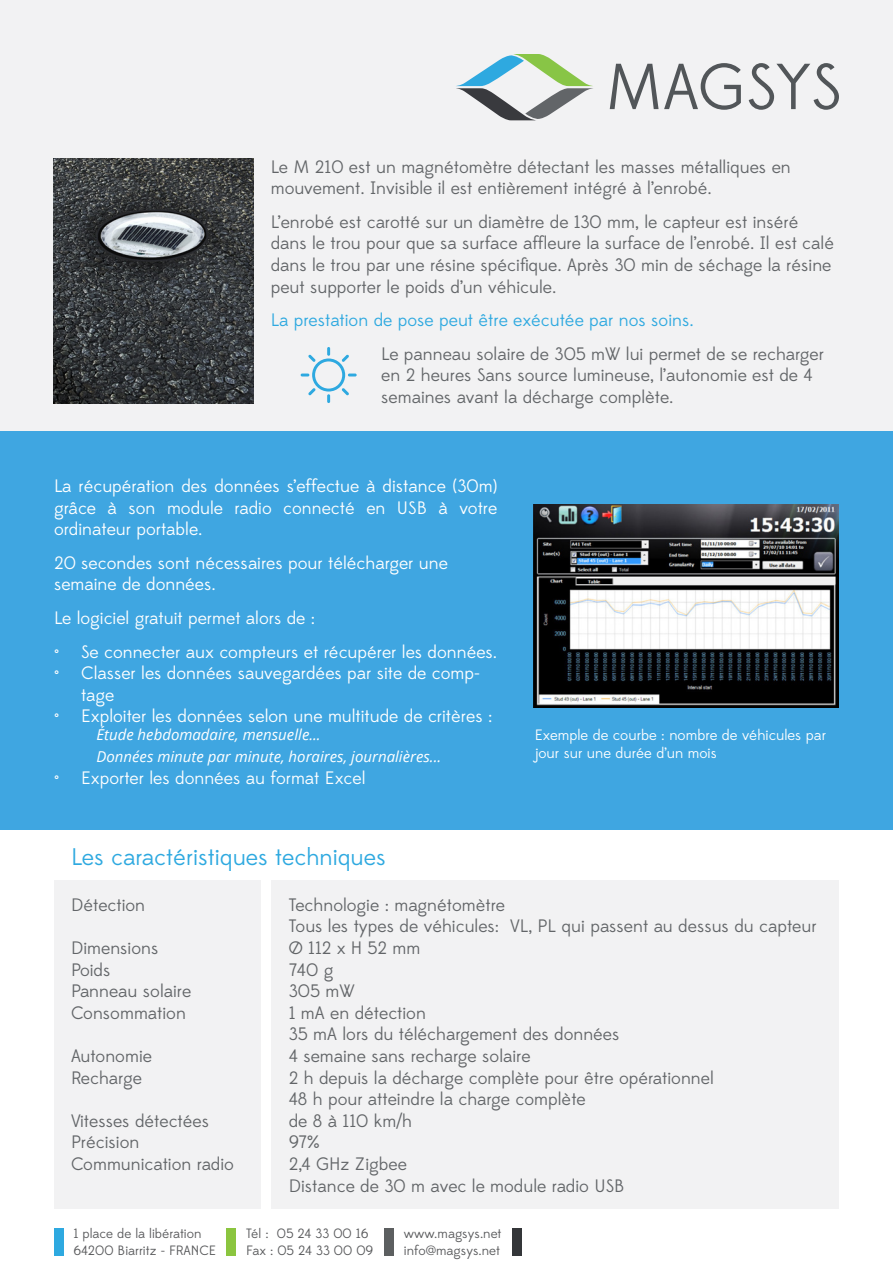
<style>
.page{position:relative;width:893px;height:1263px;background:#fff}
.page>*{position:absolute;margin:0;border:0;box-sizing:border-box;transform-origin:0 0}
.t1{font:24px "Edmondsans";color:#2ea9e0}
.t2{font:18px/21.6px "Edmondsans";color:#626568}
.t3{font:18px/21.6px "Edmondsans";color:#fff}
.t4{font:18px "Edmondsans";color:#2ea9e0}
.t5{font:italic 15px "Open Sans";color:#fff}
.t6{font:15px/18px "Edmondsans";color:#fff}
.t7{font:13.5px "Edmondsans";color:#58595b}
</style>
<div class="page">
<div style="left:0;top:0;width:893px;height:432px;background:#f2f2f3"></div>
<div style="left:0;top:432px;width:893px;height:398px;background:#3fa6e1"></div>
<div style="left:272px;top:880px;width:567px;height:328px;background:#f2f2f3"></div>
<div style="left:54px;top:880px;width:206px;height:328px;background:#f2f2f3"></div>
<img style="left:54px;top:159px;width:199px;height:244px">
<img style="left:534px;top:504px;width:305px;height:204px">
<svg style="left:456px;top:54px;width:137px;height:66px"></svg>
<svg style="left:610px;top:63px;width:131px;height:47px"></svg>
<svg style="left:749px;top:63px;width:90px;height:47px"></svg>
<svg style="left:301px;top:347px;width:56px;height:56px"></svg>
<div style="left:226px;top:1228px;width:10px;height:28px;background:#8bc53f"></div>
<div style="left:54px;top:1228px;width:10px;height:28px;background:#2ea9e0"></div>
<div style="left:384px;top:1228px;width:9px;height:28px;background:#5c5f60"></div>
<div style="left:512px;top:1228px;width:10px;height:28px;background:#343639"></div>
<p class="t2" style="left:271px;top:156px;width:522px">Le M 210 est un magnétomètre détectant les masses métalliques en mouvement. Invisible il est entièrement intégré à l’enrobé.</p>
<p class="t2" style="left:271px;top:212px;width:565px">L’enrobé est carotté sur un diamètre de 130 mm, le capteur est inséré dans le trou pour que sa surface affleure la surface de l’enrobé. Il est calé dans le trou par une résine spécifique. Après 30 min de séchage la résine peut supporter le poids d’un véhicule.</p>
<p class="t4" style="left:271px;top:310px;width:424px">La prestation de pose peut être exécutée par nos soins.</p>
<p class="t2" style="left:381px;top:344px;width:444px">Le panneau solaire de 305 mW lui permet de se recharger en 2 heures Sans source lumineuse, l’autonomie est de 4 semaines avant la décharge complète.</p>
<p class="t3" style="left:54px;top:476px;width:445px;text-align:justify">La récupération des données s’effectue à distance (30m) grâce à son module radio connecté en USB à votre ordinateur portable.</p>
<p class="t3" style="left:54px;top:552px;width:395px">20 secondes sont nécessaires pour télécharger une semaine de données.</p>
<p class="t3" style="left:54px;top:608px;width:263px">Le logiciel gratuit permet alors de :</p>
<p class="t3" style="left:54px;top:641px;width:445px">• Se connecter aux compteurs et récupérer les données.</p>
<p class="t3" style="left:81px;top:663px;width:400px;text-indent:-27px">• Classer les données sauvegardées par site de comp&shy;tage</p>
<p class="t3" style="left:54px;top:706px;width:440px">• Exploiter les données selon une multitude de critères :</p>
<p class="t5" style="left:97px;top:725px;width:226px">Étude hebdomadaire, mensuelle...</p>
<p class="t5" style="left:97px;top:746px;width:346px">Données minute par minute, horaires, journalières...</p>
<p class="t3" style="left:54px;top:767px;width:313px">• Exporter les données au format Excel</p>
<p class="t1" style="left:71px;top:843px;width:316px">Les caractéristiques techniques</p>
<p class="t6" style="left:535px;top:726px;width:293px">Exemple de courbe : nombre de véhicules par jour sur une durée d’un mois</p>
<p class="t2" style="left:71px;top:894px;width:76px">Détection</p>
<p class="t2" style="left:71px;top:938px;width:89px">Dimensions</p>
<p class="t2" style="left:71px;top:959px;width:41px">Poids</p>
<p class="t2" style="left:71px;top:981px;width:122px">Panneau solaire</p>
<p class="t2" style="left:71px;top:1002px;width:116px">Consommation</p>
<p class="t2" style="left:71px;top:1046px;width:82px">Autonomie</p>
<p class="t2" style="left:71px;top:1067px;width:72px">Recharge</p>
<p class="t2" style="left:71px;top:1110px;width:140px">Vitesses détectées</p>
<p class="t2" style="left:71px;top:1132px;width:70px">Précision</p>
<p class="t2" style="left:71px;top:1154px;width:165px">Communication radio</p>
<p class="t2" style="left:289px;top:894px;width:218px">Technologie : magnétomètre</p>
<p class="t2" style="left:289px;top:916px;width:529px">Tous les types de véhicules: VL, PL qui passent au dessus du capteur</p>
<p class="t2" style="left:289px;top:938px;width:133px">Ø 112 x H 52 mm</p>
<p class="t2" style="left:289px;top:959px;width:46px">740 g</p>
<p class="t2" style="left:289px;top:981px;width:68px">305 mW</p>
<p class="t2" style="left:289px;top:1002px;width:139px">1 mA en détection</p>
<p class="t2" style="left:289px;top:1024px;width:332px">35 mA lors du téléchargement des données</p>
<p class="t2" style="left:289px;top:1046px;width:243px">4 semaine sans recharge solaire</p>
<p class="t2" style="left:289px;top:1067px;width:427px">2 h depuis la décharge complète pour être opérationnel</p>
<p class="t2" style="left:289px;top:1089px;width:298px">48 h pour atteindre la charge complète</p>
<p class="t2" style="left:289px;top:1110px;width:125px">de 8 à 110 km/h</p>
<p class="t2" style="left:289px;top:1132px;width:33px">97%</p>
<p class="t2" style="left:289px;top:1154px;width:120px">2,4 GHz Zigbee</p>
<p class="t2" style="left:289px;top:1175px;width:337px">Distance de 30 m avec le module radio USB</p>
<p class="t7" style="left:73px;top:1226px;width:130px">1 place de la libération</p>
<p class="t7" style="left:73px;top:1242px;width:144px">64200 Biarritz - FRANCE</p>
<p class="t7" style="left:246px;top:1226px;width:124px">Tél : 05 24 33 00 16</p>
<p class="t7" style="left:246px;top:1242px;width:129px">Fax : 05 24 33 00 09</p>
<p class="t7" style="left:404px;top:1226px;width:99px">www.magsys.net</p>
<p class="t7" style="left:404px;top:1242px;width:98px">info@magsys.net</p>
</div>
